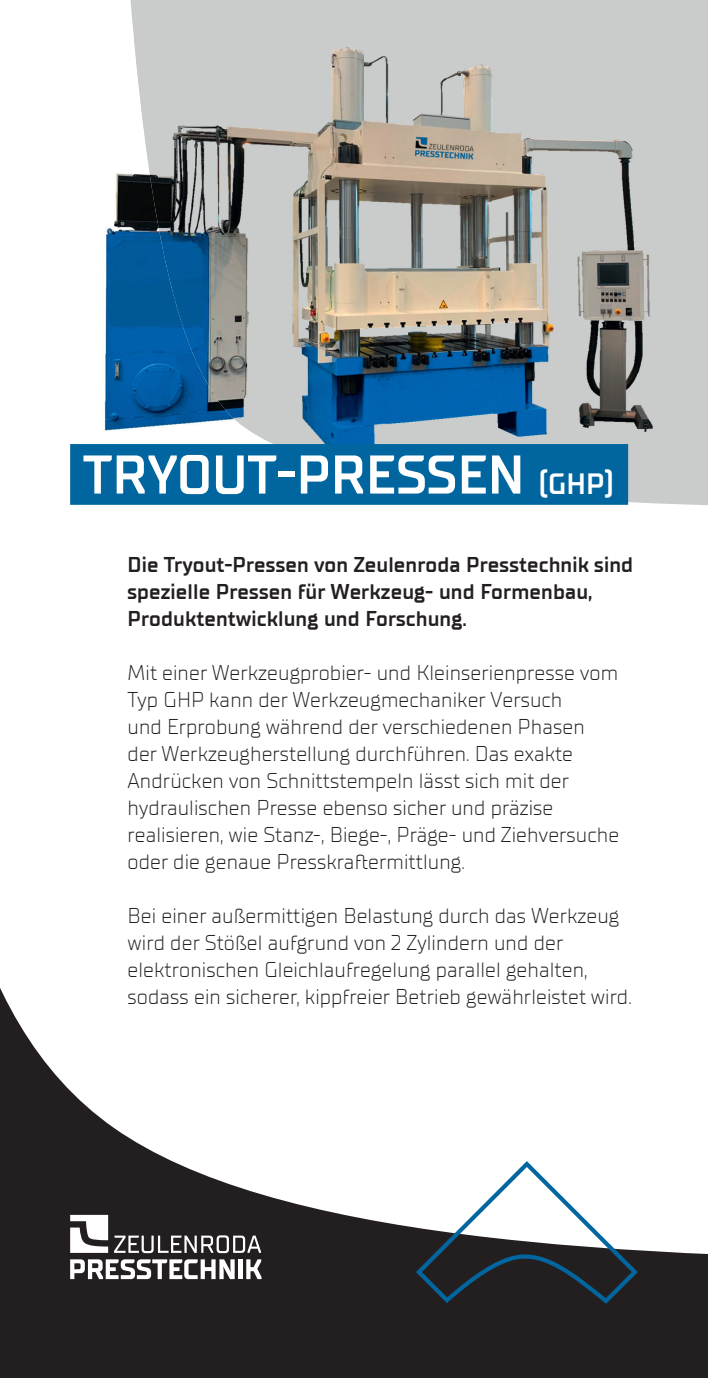
<style>
.page{position:relative;width:708px;height:1378px;background:#fff}
.page>*{position:absolute;margin:0;border:0;box-sizing:border-box;transform-origin:0 0}
.t1{font:54.45px "TT Supermolot Neue Db";color:#fff}
.t2{font:300 21.38px/27px "TT Supermolot Neue";letter-spacing:.005em;color:#231f20}
.t3{font:21.38px/27px "TT Supermolot Neue Db";letter-spacing:.005em;color:#231f20}
.s1{font-size:29.25px}
</style>
<div class="page">
<svg style="left:0;top:988px;width:708px;height:390px"></svg>
<svg style="left:70px;top:1215px;width:38px;height:38px"></svg>
<svg style="left:114px;top:1235px;width:147px;height:18px"></svg>
<svg style="left:70px;top:1259px;width:165px;height:20px"></svg>
<hr style="left:238px;top:1259px;width:4px;height:20px;background:#fff">
<svg style="left:246px;top:1259px;width:15px;height:20px"></svg>
<svg style="left:413px;top:1158px;width:228px;height:148px"></svg>
<div style="left:130px;top:0;width:578px;height:506px;background:#cacccc"></div>
<img style="left:104px;top:40px;width:111px;height:404px">
<img style="left:134px;top:40px;width:358px;height:356px">
<img style="left:492px;top:40px;width:216px;height:427px">
<img style="left:215px;top:395px;width:278px;height:49px">
<div style="left:70px;top:444px;width:558px;height:61px;background:#01669f"></div>
<h1 class="t1" style="left:83px;top:442px;width:533px">TRYOUT-PRESSEN <span class="s1">(GHP)</span></h1>
<p class="t3" style="left:128px;top:551px;width:507px">Die Tryout-Pressen von Zeulenroda Presstechnik sind spezielle Pressen für Werkzeug- und Formenbau,<br>Produktentwicklung und Forschung.</p>
<p class="t2" style="left:128px;top:659px;width:493px">Mit einer Werkzeugprobier- und Kleinserienpresse vom Typ GHP kann der Werkzeugmechaniker Versuch<br>und Erprobung während der verschiedenen Phasen der Werkzeugherstellung durchführen. Das exakte Andrücken von Schnittstempeln lässt sich mit der hydraulischen Presse ebenso sicher und präzise realisieren, wie Stanz-, Biege-, Präge- und Ziehversuche oder die genaue Presskraftermittlung.</p>
<p class="t2" style="left:128px;top:902px;width:506px">Bei einer außermittigen Belastung durch das Werkzeug wird der Stößel aufgrund von 2 Zylindern und der elektronischen Gleichlaufregelung parallel gehalten, sodass ein sicherer, kippfreier Betrieb gewährleistet wird.</p>
</div>
